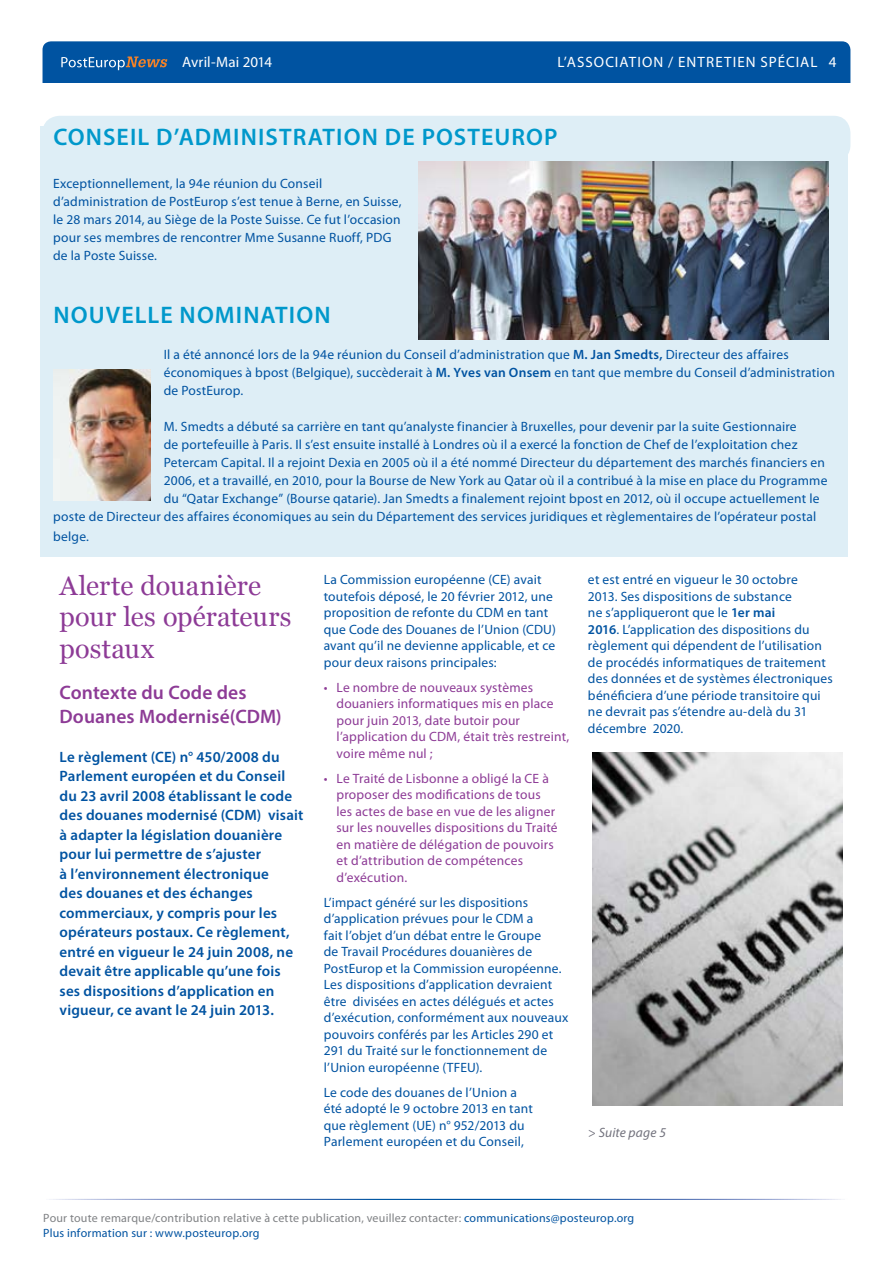
<style>
.page{position:relative;width:893px;height:1263px;background:#fff}
.page>*{position:absolute;margin:0;border:0;box-sizing:border-box;transform-origin:0 0}
.t1{font:27px/31.5px "Georgia";letter-spacing:.005em;color:#8d3b96}
.t2{font:600 24px "Myriad Pro";letter-spacing:.045em;color:#0098cb}
.t3{font:600 19.5px/24px "Myriad Pro";letter-spacing:.005em;color:#8d3b96}
.t4{font:600 15px/19.5px "Myriad Pro";letter-spacing:.015em;color:#0053a1}
.t5{font:15px "Myriad Pro";letter-spacing:.065em;color:#fff}
.t6{font:15px "Myriad Pro";letter-spacing:.005em;color:#fff}
.t7{font:13.5px/16.5px "Myriad Pro";letter-spacing:.015em;color:#0053a1}
.t8{font:13.5px/16.5px "Myriad Pro";letter-spacing:.015em;color:#8d3b96}
.t9{font:italic 13.5px "Myriad Pro";letter-spacing:.01em;color:#72727d}
.t10{font:12px/15px "Myriad Pro";letter-spacing:.015em;color:#808285}
.s1{font-weight:600}
.s2{color:#0053a1}
</style>
<div class="page">
<div style="left:43px;top:41px;width:807px;height:57px;background:#0053a1;border-radius:9px"></div>
<div style="left:37px;top:83px;width:823px;height:17px;background:#fff"></div>
<svg style="left:61px;top:56px;width:106px;height:14px"></svg>
<div style="left:43px;top:116px;width:807px;height:46px;background:#deeef6;border-radius:17px"></div>
<div style="left:40px;top:127px;width:808px;height:430px;background:#deeef6"></div>
<img style="left:419px;top:162px;width:409px;height:178px">
<img style="left:53px;top:370px;width:98px;height:130px">
<img style="left:592px;top:753px;width:251px;height:353px">
<p class="t5" style="left:557px;top:54px;width:262px">L’ASSOCIATION / ENTRETIEN SPÉCIAL</p>
<p class="t6" style="left:182px;top:54px;width:92px">Avril-Mai 2014</p>
<p class="t5" style="left:829px;top:53px;width:9px">4</p>
<h2 class="t2" style="left:53px;top:121px;width:144px">Conseil d’adm</h2>
<h2 class="t2" style="left:233px;top:121px;width:323px">inistration de PostEurop</h2>
<p class="t7" style="left:53px;top:175px;width:350px;line-height:18px">Exceptionnellement, la 94e réunion du Conseil d’administration de PostEurop s’est tenue à Berne, en Suisse, le 28 mars 2014, au Siège de la Poste Suisse. Ce fut l’occasion pour ses membres de rencontrer Mme Susanne Ruoff, PDG de la Poste Suisse.</p>
<h2 class="t2" style="left:53px;top:300px;width:50px">Nouvelle</h2>
<h2 class="t2" style="left:180px;top:300px;width:153px">nomination</h2>
<p class="t7" style="left:164px;top:346px;width:673px;line-height:18px">Il a été annoncé lors de la 94e réunion du Conseil d’administration que <span class="s1">M. Jan Smedts,</span> Directeur des affaires économiques à bpost (Belgique), succèderait à <span class="s1">M. Yves van Onsem</span> en tant que membre du Conseil d’administration de PostEurop.</p>
<p class="t7" style="left:164px;top:419px;width:634px">M. Smedts a débuté sa carrière en tant qu’analyste financier à Bruxelles, pour devenir par la suite Gestionnaire</p>
<p class="t7" style="left:164px;top:437px;width:635px">de portefeuille à Paris. Il s’est ensuite installé à Londres où il a exercé la fonction de Chef de l’exploitation chez</p>
<p class="t7" style="left:164px;top:455px;width:663px">Petercam Capital. Il a rejoint Dexia en 2005 où il a été nommé Directeur du département des marchés financiers en</p>
<p class="t7" style="left:164px;top:473px;width:665px">2006, et a travaillé, en 2010, pour la Bourse de New York au Qatar où il a contribué à la mise en place du Programme</p>
<p class="t7" style="left:164px;top:491px;width:657px">du “Qatar Exchange” (Bourse qatarie). Jan Smedts a finalement rejoint bpost en 2012, où il occupe actuellement le</p>
<p class="t7" style="left:53px;top:509px;width:765px">poste de Directeur des affaires économiques au sein du Département des services juridiques et règlementaires de l’opérateur postal</p>
<p class="t7" style="left:53px;top:528px;width:37px">belge.</p>
<h1 class="t1" style="left:60px;top:570px;width:233px">Alerte douanière pour les opérateurs postaux</h1>
<h3 class="t3" style="left:60px;top:679px;width:224px">Contexte du Code des<br>Douanes Modernisé(CDM)</h3>
<p class="t4" style="left:60px;top:746px;width:245px">Le règlement (CE) n° 450/2008 du Parlement européen et du Conseil du 23 avril 2008 établissant le code des douanes modernisé (CDM) visait à adapter la législation douanière pour lui permettre de s’ajuster<br>à l’environnement électronique<br>des douanes et des échanges commerciaux, y compris pour les opérateurs postaux. Ce règlement, entré en vigueur le 24 juin 2008, ne devait être applicable qu’une fois ses dispositions d’application en vigueur, ce avant le 24 juin 2013.</p>
<p class="t7" style="left:324px;top:572px;width:234px">La Commission européenne (CE) avait toutefois déposé, le 20 février 2012, une proposition de refonte du CDM en tant que Code des Douanes de l’Union (CDU) avant qu’il ne devienne applicable, et ce pour deux raisons principales:</p>
<p class="t8" style="left:336px;top:679px;width:234px;text-indent:-13px">• Le nombre de nouveaux systèmes douaniers informatiques mis en place pour juin 2013, date butoir pour l’application du CDM, était très restreint, voire même nul ;</p>
<p class="t8" style="left:336px;top:770px;width:223px;text-indent:-13px">• Le Traité de Lisbonne a obligé la CE à proposer des modifications de tous les actes de base en vue de les aligner sur les nouvelles dispositions du Traité en matière de délégation de pouvoirs et d’attribution de compétences d’exécution.</p>
<p class="t7" style="left:324px;top:894px;width:246px">L’impact généré sur les dispositions d’application prévues pour le CDM a<br>fait l’objet d’un débat entre le Groupe<br>de Travail Procédures douanières de PostEurop et la Commission européenne.<br>Les dispositions d’application devraient être divisées en actes délégués et actes d’exécution, conformément aux nouveaux pouvoirs conférés par les Articles 290 et 291 du Traité sur le fonctionnement de l’Union européenne (TFEU).</p>
<p class="t7" style="left:324px;top:1084px;width:211px">Le code des douanes de l’Union a été adopté le 9 octobre 2013 en tant que règlement (UE) n° 952/2013 du Parlement européen et du Conseil,</p>
<p class="t7" style="left:588px;top:572px;width:246px">et est entré en vigueur le 30 octobre<br>2013. Ses dispositions de substance<br>ne s’appliqueront que le <span class="s1">1er mai<br>2016</span>. L’application des dispositions du règlement qui dépendent de l’utilisation de procédés informatiques de traitement des données et de systèmes électroniques bénéficiera d’une période transitoire qui ne devrait pas s’étendre au-delà du 31 décembre 2020.</p>
<p class="t9" style="left:588px;top:1124px;width:79px">&gt; Suite page 5</p>
<p class="t10" style="left:43px;top:1211px;width:593px">Pour toute remarque/contribution relative à cette publication, veuillez contacter: <span class="s2">communications@posteurop.org<br>Plus information sur : www.posteurop.org</span></p>
</div>
